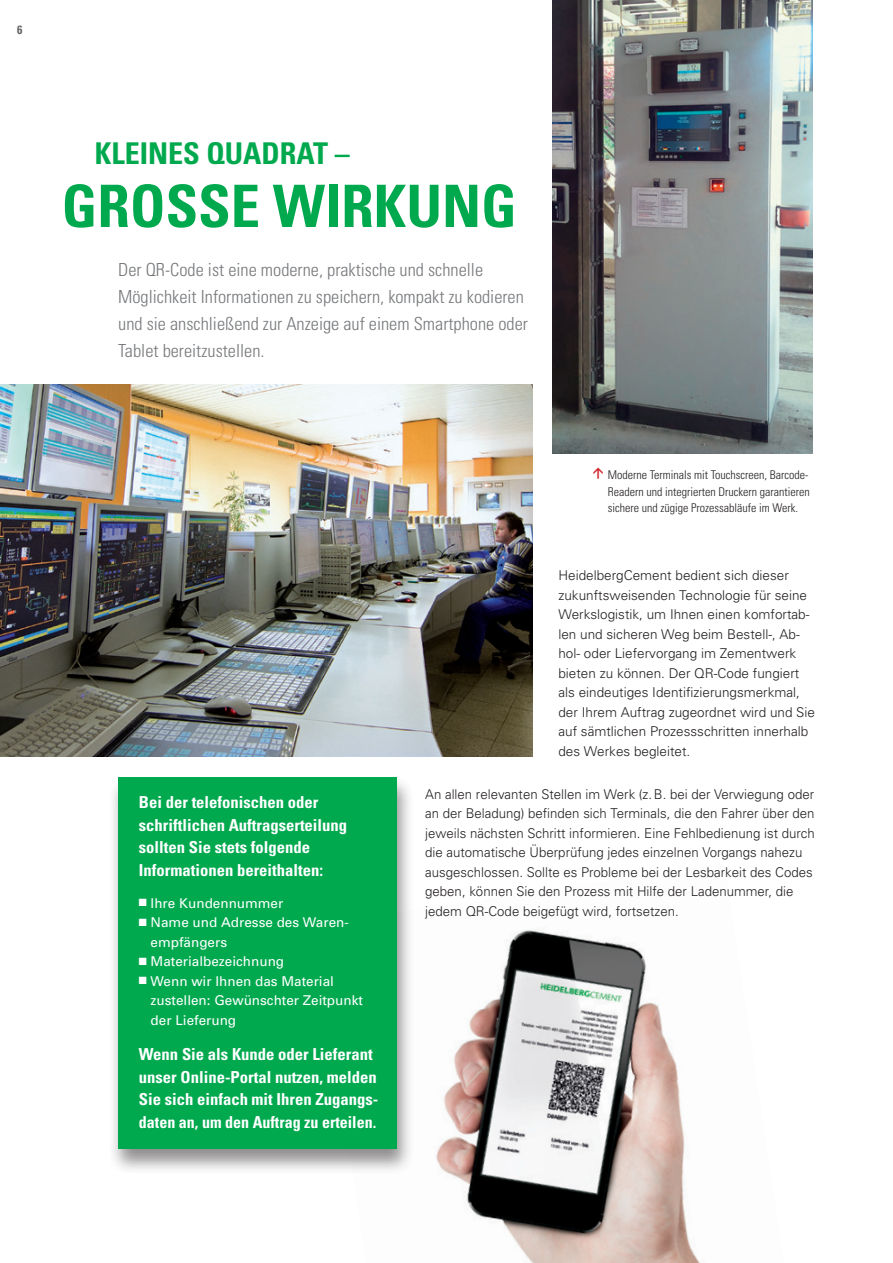
<style>
.page{position:relative;width:893px;height:1263px;background:#fff}
.page>*{position:absolute;margin:0;border:0;box-sizing:border-box;transform-origin:0 0}
.t1{font:700 condensed 58.5px "Univers";color:#00a94e}
.t2{font:700 condensed 30px "Univers";color:#00a94e}
.t3{font:300 condensed 18px/27px "Univers";color:#76787b}
.t4{font:700 condensed 16.5px/22.5px "Univers";color:#fff}
.t5{font:300 13.5px/19.5px "Univers";color:#231f20}
.t6{font:13.5px/19.5px "Univers";color:#fff}
.t7{font:300 condensed 12px/16.5px "Univers";color:#231f20}
.t8{font:700 condensed 12px "Univers";color:#636366}
.t9{font:700 12px "DIN";color:#d1232a}
</style>
<div class="page">
<img style="left:436px;top:930px;width:265px;height:333px">
<div style="left:107px;top:774px;width:308px;height:401px;background:#231f20;opacity:.5"></div>
<div style="left:118px;top:776px;width:279px;height:372px;background:#00a94e"></div>
<img style="left:0;top:385px;width:532px;height:372px">
<img style="left:553px;top:0;width:259px;height:454px">
<p class="t8" style="left:17px;top:22px;width:7px">6</p>
<h2 class="t2" style="left:95px;top:135px;width:256px">KLEINES QUADRAT –</h2>
<h1 class="t1" style="left:62px;top:170px;width:457px">GROSSE WIRKUNG</h1>
<h3 class="t3" style="left:118px;top:255px;width:411px">Der QR-Code ist eine moderne, praktische und schnelle Möglichkeit Informationen zu speichern, kompakt zu kodieren und sie anschließend zur Anzeige auf einem Smartphone oder Tablet bereitzustellen.</h3>
<p class="t4" style="left:139px;top:791px;width:210px">Bei der telefonischen oder schriftlichen Auftragserteilung sollten Sie stets folgende<br>Informationen bereithalten:</p>
<p class="t6" style="left:139px;top:893px;width:146px">■ Ihre Kundennummer</p>
<p class="t6" style="left:151px;top:912px;width:200px;text-indent:-12px">■ Name und Adresse des Waren&shy;empfängers</p>
<p class="t6" style="left:139px;top:951px;width:147px">■ Materialbezeichnung</p>
<p class="t6" style="left:151px;top:971px;width:214px;text-indent:-12px">■ Wenn wir Ihnen das Material zustellen: Gewünschter Zeitpunkt der Lieferung</p>
<p class="t4" style="left:139px;top:1043px;width:241px">Wenn Sie als Kunde oder Lieferant unser Online-Portal nutzen, melden Sie sich einfach mit Ihren Zugangs&shy;daten an, um den Auftrag zu erteilen.</p>
<p class="t9" style="left:607px;top:467px;width:14px;rotate:90deg">&lt;</p>
<p class="t7" style="left:608px;top:466px;width:203px">Moderne Terminals mit Touchscreen, Barcode-<br>Readern und integrierten Druckern garantieren sichere und zügige Prozessabläufe im Werk.</p>
<p class="t5" style="left:558px;top:565px;width:258px">HeidelbergCement bedient sich dieser zukunftsweisenden Technologie für seine Werkslogistik, um Ihnen einen komfortab&shy;len und sicheren Weg beim Bestell-, Ab&shy;hol- oder Liefervorgang im Zementwerk bieten zu können. Der QR-Code fungiert als eindeutiges Identifizierungsmerkmal, der Ihrem Auftrag zugeordnet wird und Sie auf sämtlichen Prozessschritten innerhalb des Werkes begleitet.</p>
<p class="t5" style="left:425px;top:784px;width:391px">An allen relevanten Stellen im Werk (z.B. bei der Verwiegung oder an der Beladung) befinden sich Terminals, die den Fahrer über den jeweils nächsten Schritt informieren. Eine Fehlbedienung ist durch die automatische Überprüfung jedes einzelnen Vorgangs nahezu ausgeschlossen. Sollte es Probleme bei der Lesbarkeit des Codes geben, können Sie den Prozess mit Hilfe der Ladenummer, die jedem QR-Code beigefügt wird, fortsetzen.</p>
</div>
